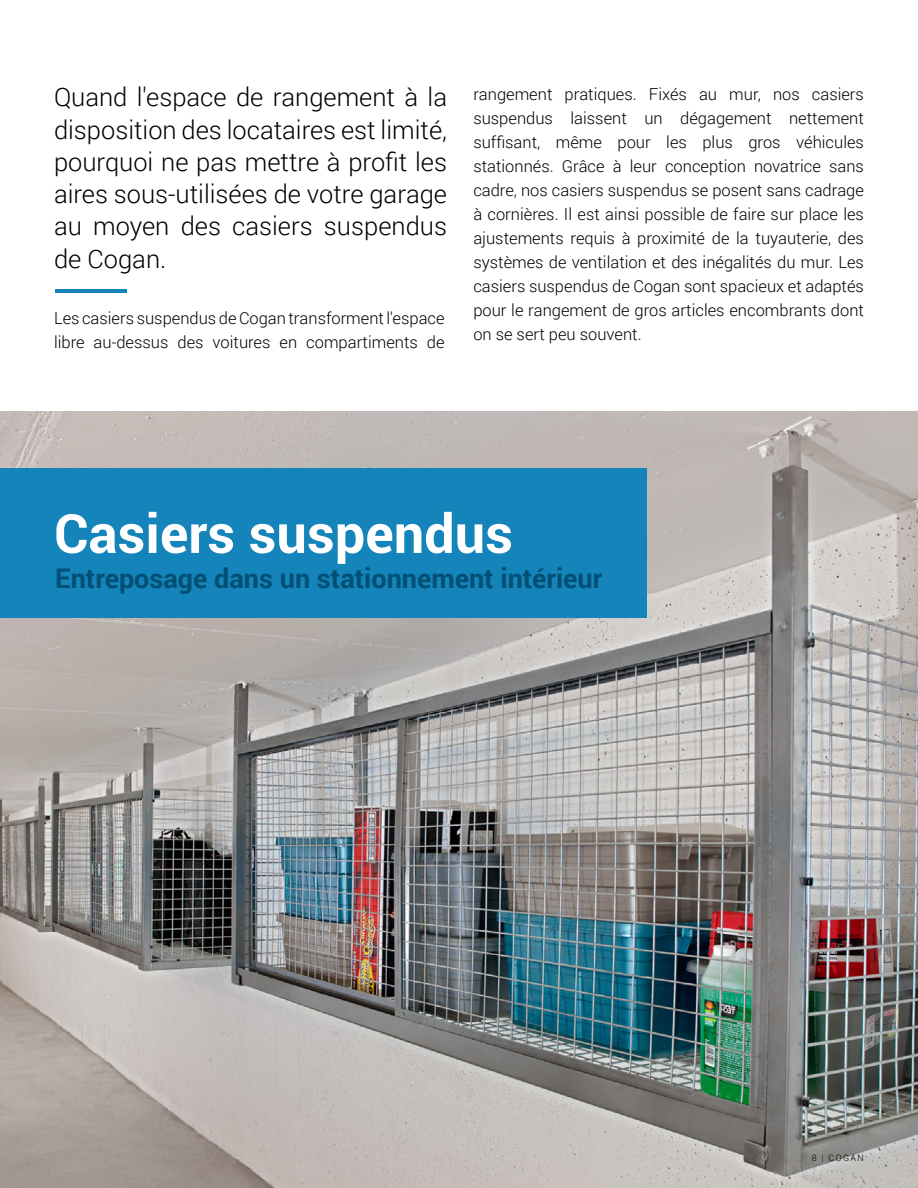
<style>
.page{position:relative;width:918px;height:1188px;background:#fff}
.page>*{position:absolute;margin:0;border:0;box-sizing:border-box;transform-origin:0 0}
.t1{font:700 54px "Roboto";color:#fff}
.t2{font:700 27px "Roboto";color:#014f73}
.t3{font:300 25.5px/32.2px "Roboto";color:#000;text-align:justify}
.t4{font:300 16.5px/24px "Roboto";color:#000;text-align:justify}
.t5{font:300 9px "Roboto";letter-spacing:.15em;color:#000}
</style>
<div class="page">
<img style="left:0;top:411px;width:918px;height:777px">
<div style="left:0;top:468px;width:646px;height:150px;background:#1484bb"></div>
<hr style="left:56px;top:289px;width:71px;height:4px;background:#1484bb">
<p class="t3" style="left:54px;top:80px;width:395px">Quand l'espace de rangement à la disposition des locataires est limité, pourquoi ne pas mettre à profit les aires sous-utilisées de votre garage au moyen des casiers suspendus de Cogan.</p>
<p class="t4" style="left:54px;top:306px;width:392px">Les casiers suspendus de Cogan transforment l'espace libre au-dessus des voitures en compartiments de</p>
<p class="t4" style="left:473px;top:82px;width:392px">rangement pratiques. Fixés au mur, nos casiers suspendus laissent un dégagement nettement suffisant, même pour les plus gros véhicules stationnés. Grâce à leur conception novatrice sans cadre, nos casiers suspendus se posent sans cadrage à cornières. Il est ainsi possible de faire sur place les ajustements requis à proximité de la tuyauterie, des systèmes de ventilation et des inégalités du mur. Les casiers suspendus de Cogan sont spacieux et adaptés pour le rangement de gros articles encombrants dont on se sert peu souvent.</p>
<p class="t1" style="left:54px;top:496px;width:460px">Casiers suspendus</p>
<p class="t2" style="left:55px;top:560px;width:549px">Entreposage dans un stationnement intérieur</p>
<p class="t5" style="left:812px;top:1152px;width:54px">8 | COGAN</p>
</div>
